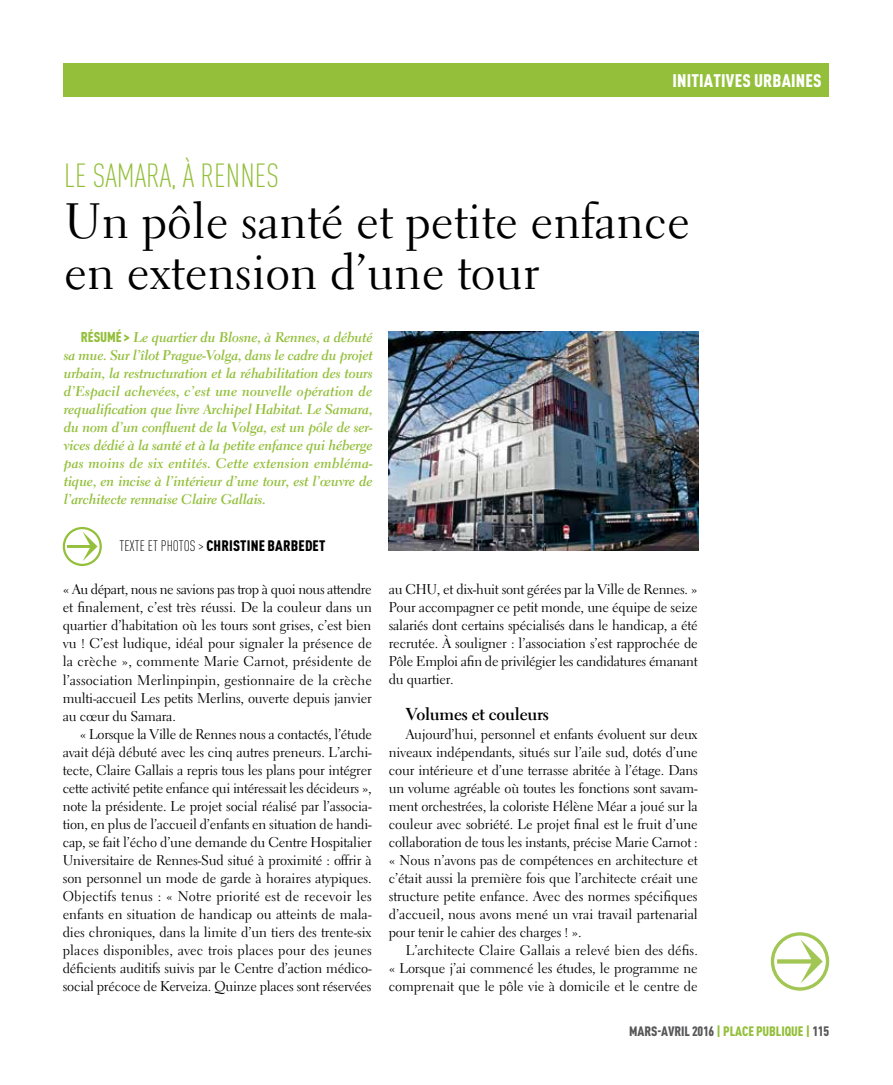
<style>
.page{position:relative;width:893px;height:1085px;background:#fff}
.page>*{position:absolute;margin:0;border:0;box-sizing:border-box;transform-origin:0 0}
.t1{font:49.5px/51px "Electra LT Std";color:#000}
.t2{font:300 condensed 33px "DINOT";color:#93bf3a}
.t3{font:900 condensed 18px "DINOT";letter-spacing:.01em;color:#fff}
.t4{font:700 17.25px "Electra LT Std";letter-spacing:-.015em;color:#000}
.t5{font:300 condensed 15px "DINOT";color:#000}
.t6{font:900 condensed 15px "DINOT";color:#000}
.t7{font:14.1px/18px "Electra LT Std";letter-spacing:-.015em;color:#000;text-align:justify}
.t8{font:14.1px/18px "Electra LT Std Bold Cursive";letter-spacing:-.015em;color:#93bf3a;text-align:justify}
.t9{font:900 condensed 13.5px "DINOT";letter-spacing:-.005em;color:#58585a}
.s1{font-family:"DINOT";font-weight:900;font-stretch:condensed}
.s2{font-weight:900}
.s3{color:#93bf3a}
</style>
<div class="page">
<div style="left:64px;top:64px;width:765px;height:33px;background:#93bf3a"></div>
<svg style="left:771px;top:932px;width:58px;height:58px"></svg>
<svg style="left:63px;top:527px;width:39px;height:39px"></svg>
<img style="left:389px;top:331px;width:310px;height:219px">
<p class="t3" style="left:672px;top:70px;width:151px">INITIATIVES URBAINES</p>
<h2 class="t2" style="left:64px;top:156px;width:213px">LE SAMARA, À RENNES</h2>
<h1 class="t1" style="left:64px;top:195px;width:627px">Un pôle santé et petite enfance en extension d’une tour</h1>
<p class="t8" style="left:64px;top:328px;width:311px;text-indent:17px"><span class="s1">RÉSUM É &gt;</span> Le quartier du Blosne, à Rennes, a débuté sa mue. Sur l’îlot Prague-Volga, dans le cadre du projet urbain, la restructuration et la réhabilitation des tours d’Espacil achevées, c’est une nouvelle opération de requalification que livre Archipel Habitat. Le Samara, du nom d’un confluent de la Volga, est un pôle de ser&shy;vices dédié à la santé et à la petite enfance qui héberge pas moins de six entités. Cette extension embléma&shy;tique, en incise à l’intérieur d’une tour, est l’œuvre de l’architecte rennaise Claire Gallais.</p>
<p class="t5" style="left:120px;top:537px;width:109px">TEXTE ET PHOTOS &gt; <span class="s2">CHRISTINE</span></p>
<p class="t6" style="left:268px;top:536px;width:9px">BARBE</p>
<p class="t6" style="left:305px;top:536px;width:15px">DET</p>
<p class="t7" style="left:63px;top:580px;width:311px">« Au départ, nous ne savions pas trop à quoi nous attendre et finalement, c’est très réussi. De la couleur dans un quartier d’habitation où les tours sont grises, c’est bien vu ! C’est ludique, idéal pour signaler la présence de la crèche », commente Marie Carnot, présidente de l’association Merlinpinpin, gestionnaire de la crèche multi-accueil Les petits Merlins, ouverte depuis janvier au cœur du Samara.</p>
<p class="t7" style="left:63px;top:724px;width:311px;text-indent:17px">« Lorsque la Ville de Rennes nous a contactés, l’étude avait déjà débuté avec les cinq autres preneurs. L’archi&shy;tecte, Claire Gallais a repris tous les plans pour intégrer cette activité petite enfance qui intéressait les décideurs », note la présidente. Le projet social réalisé par l’associa&shy;tion, en plus de l’accueil d’enfants en situation de handi&shy;cap, se fait l’écho d’une demande du Centre Hospitalier Universitaire de Rennes-Sud situé à proximité : offrir à son personnel un mode de garde à horaires atypiques.<br>Objectifs tenus : « Notre priorité est de recevoir les enfants en situation de handicap ou atteints de mala&shy;dies chroniques, dans la limite d’un tiers des trente-six places disponibles, avec trois places pour des jeunes déficients auditifs suivis par le Centre d’action médico&shy;social précoce de Kerveiza. Quinze places sont réservées</p>
<p class="t7" style="left:389px;top:580px;width:311px">au CHU, et dix-huit sont gérées par la Ville de Rennes. » Pour accompagner ce petit monde, une équipe de seize salariés dont certains spécialisés dans le handicap, a été recrutée. À souligner : l’association s’est rapprochée de Pôle Emploi afin de privilégier les candidatures émanant du quartier.</p>
<p class="t4" style="left:406px;top:703px;width:145px">Volumes et couleurs</p>
<p class="t7" style="left:389px;top:724px;width:311px;text-indent:17px">Aujourd’hui, personnel et enfants évoluent sur deux niveaux indépendants, situés sur l’aile sud, dotés d’une cour intérieure et d’une terrasse abritée à l’étage. Dans un volume agréable où toutes les fonctions sont savam&shy;ment orchestrées, la coloriste Hélène Méar a joué sur la couleur avec sobriété. Le projet final est le fruit d’une collaboration de tous les instants, précise Marie Carnot : « Nous n’avons pas de compétences en architecture et c’était aussi la première fois que l’architecte créait une structure petite enfance. Avec des normes spécifiques d’accueil, nous avons mené un vrai travail partenarial pour tenir le cahier des charges ! ».</p>
<p class="t7" style="left:389px;top:940px;width:311px;text-indent:17px">L’architecte Claire Gallais a relevé bien des défis. « Lorsque j’ai commencé les études, le programme ne comprenait que le pôle vie à domicile et le centre de</p>
<p class="t9" style="left:629px;top:1022px;width:201px">MARS-AVRIL 2016 <span class="s3">| PLACE PUBLIQUE |</span> 115</p>
</div>
